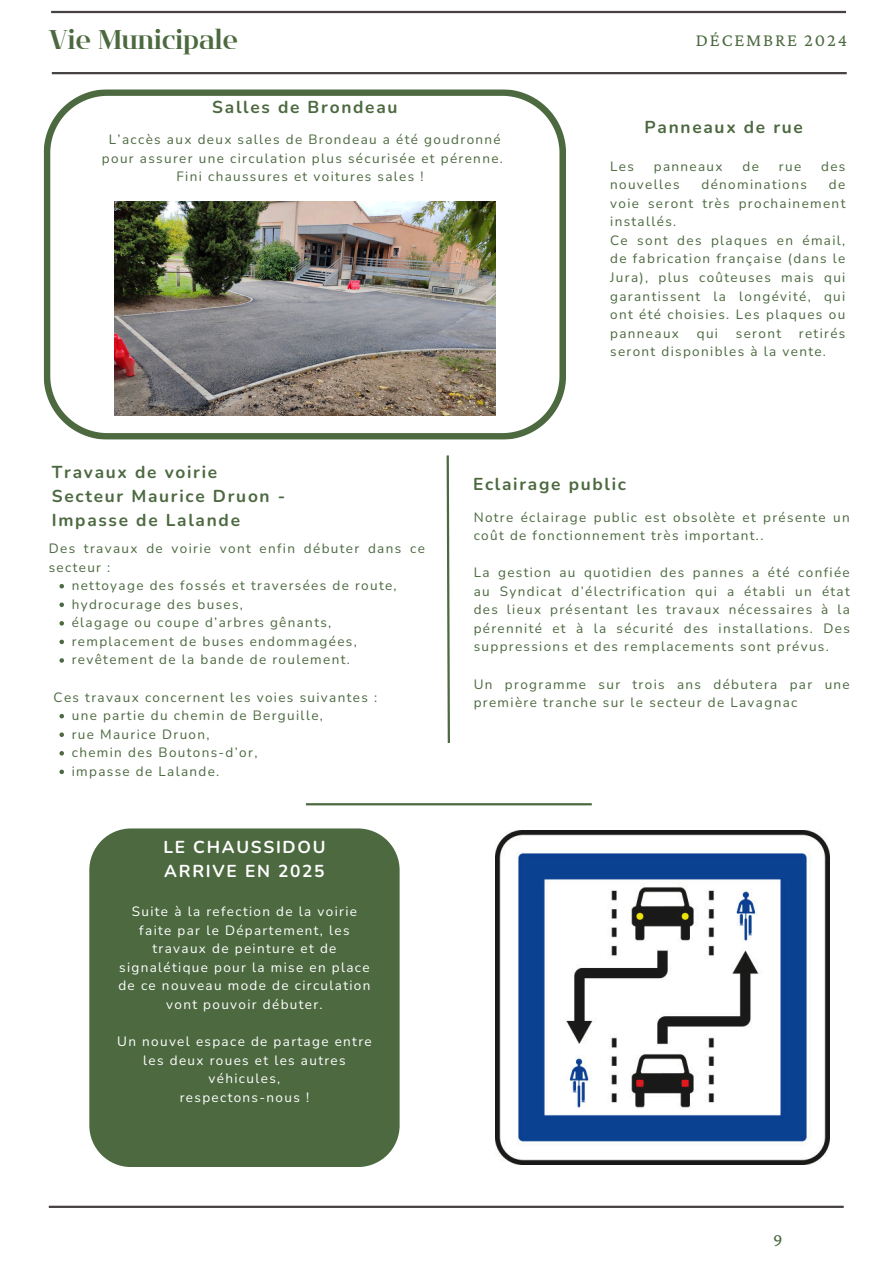
<style>
.page{position:relative;width:893px;height:1263px;background:#fff}
.page>*{position:absolute;margin:0;border:0;box-sizing:border-box;transform-origin:0 0}
.t1{font:27.08px "Flatory Serif 700";color:#4c6940}
.t2{font:18.75px "Crimson Pro";color:#4c6940}
.t3{font:18.38px "Crimson Pro";letter-spacing:.1em;color:#4c6940}
.t4{font:700 17.25px/23.6px "Nunito";letter-spacing:.1em;color:#4c6940}
.t5{font:700 17.25px/23.6px "Nunito";letter-spacing:.1em;color:#fff}
.t6{font:13.5px/18.6px "Nunito";letter-spacing:.1em;color:#4c6940}
.t7{font:13.5px/18.6px "Nunito";letter-spacing:.1em;color:#fff;text-align:center}
</style>
<div class="page">
<hr style="left:52px;top:72px;width:794px;height:2px;background:#474242">
<hr style="left:49px;top:1206px;width:794px;height:2px;background:#474242">
<hr style="left:51px;top:11px;width:795px;height:2px;background:#474242">
<svg style="left:44px;top:89px;width:522px;height:351px"></svg>
<img style="left:114px;top:201px;width:381px;height:215px">
<img style="left:495px;top:831px;width:334px;height:333px">
<div style="left:89px;top:828px;width:310px;height:338px;background:#4c6940"></div>
<svg style="left:59px;top:584px;width:5px;height:4px"></svg>
<svg style="left:59px;top:602px;width:5px;height:5px"></svg>
<svg style="left:59px;top:621px;width:5px;height:5px"></svg>
<svg style="left:59px;top:640px;width:5px;height:4px"></svg>
<svg style="left:59px;top:658px;width:5px;height:5px"></svg>
<svg style="left:59px;top:714px;width:5px;height:4px"></svg>
<svg style="left:59px;top:732px;width:5px;height:5px"></svg>
<svg style="left:59px;top:751px;width:5px;height:4px"></svg>
<svg style="left:59px;top:770px;width:5px;height:4px"></svg>
<svg style="left:446px;top:455px;width:4px;height:288px"></svg>
<hr style="left:306px;top:803px;width:286px;height:2px;background:#4c6940">
<p class="t1" style="left:49px;top:24px;width:191px">Vie Municipale</p>
<h4 class="t3" style="left:696px;top:29px;width:153px">DÉCEMBRE 2024</h4>
<h1 class="t4" style="left:212px;top:95px;width:187px">Salles de Brondeau</h1>
<h3 class="t6" style="left:102px;top:130px;width:402px;text-align:center">L’accès aux deux salles de Brondeau a été goudronné pour assurer une circulation plus sécurisée et pérenne.</h3>
<p class="t6" style="left:176px;top:168px;width:248px">Fini chaussures et voitures sales !</p>
<p class="t4" style="left:644px;top:116px;width:160px">Panneaux de rue</p>
<p class="t6" style="left:610px;top:157px;width:25px">Les</p>
<p class="t6" style="left:654px;top:157px;width:70px">panneaux</p>
<p class="t6" style="left:742px;top:157px;width:18px">de</p>
<p class="t6" style="left:779px;top:157px;width:24px">rue</p>
<p class="t6" style="left:821px;top:157px;width:26px">des</p>
<p class="t6" style="left:610px;top:175px;width:71px">nouvelles</p>
<p class="t6" style="left:701px;top:175px;width:107px">dénominations</p>
<p class="t6" style="left:610px;top:175px;width:237px;text-align:justify;text-indent:219px">de voie seront très prochainement installés.</p>
<p class="t6" style="left:610px;top:231px;width:237px;text-align:justify">Ce sont des plaques en émail, de fabrication française (dans le Jura), plus coûteuses mais qui garantissent la longévité, qui ont été choisies. Les plaques ou panneaux</p>
<p class="t6" style="left:610px;top:324px;width:237px;text-indent:189px">retirés seront disponibles à la vente.</p>
<p class="t6" style="left:697px;top:324px;width:23px">qui</p>
<p class="t6" style="left:736px;top:324px;width:47px">seront</p>
<p class="t4" style="left:52px;top:461px;width:235px">Travaux de voirie<br>Secteur Maurice Druon -<br>Impasse de Lalande</p>
<p class="t6" style="left:49px;top:539px;width:377px">Des travaux de voirie vont enfin débuter dans ce secteur :</p>
<h4 class="t6" style="left:72px;top:576px;width:326px">nettoyage des fossés et traversées de route,</h4>
<p class="t6" style="left:72px;top:595px;width:173px">hydrocurage des buses,</p>
<p class="t6" style="left:72px;top:613px;width:261px">élagage ou coupe d’arbres gênants,</p>
<p class="t6" style="left:72px;top:632px;width:287px">remplacement de buses endommagées,</p>
<p class="t6" style="left:72px;top:651px;width:280px">revêtement de la bande de roulement.</p>
<p class="t6" style="left:54px;top:688px;width:325px">Ces travaux concernent les voies suivantes :</p>
<p class="t6" style="left:72px;top:706px;width:253px">une partie du chemin de Berguille,</p>
<p class="t6" style="left:72px;top:725px;width:139px">rue Maurice Druon,</p>
<p class="t6" style="left:72px;top:743px;width:187px">chemin des Boutons-d’or,</p>
<p class="t6" style="left:72px;top:762px;width:149px">impasse de Lalande.</p>
<p class="t5" style="left:163px;top:836px;width:164px">LE CHAUSSIDOU<br>ARRIVE EN 2025</p>
<p class="t7" style="left:118px;top:902px;width:253px">Suite à la refection de la voirie faite par le Département, les travaux de peinture et de signalétique pour la mise en place de ce nouveau mode de circulation vont pouvoir débuter.</p>
<p class="t7" style="left:117px;top:1032px;width:256px">Un nouvel espace de partage entre les deux roues et les autres véhicules,</p>
<h4 class="t7" style="left:180px;top:1088px;width:131px">respectons-nous !</h4>
<h4 class="t4" style="left:473px;top:472px;width:154px">Eclairage public</h4>
<p class="t6" style="left:474px;top:508px;width:377px">Notre éclairage public est obsolète et présente un coût de fonctionnement très important..</p>
<p class="t6" style="left:474px;top:563px;width:377px;text-align:justify">La gestion au quotidien des pannes a été confiée au Syndicat d’électrification qui a établi un état des lieux présentant les travaux nécessaires à la pérennité et à la sécurité des installations. Des suppressions et des remplacements sont prévus.</p>
<p class="t6" style="left:474px;top:675px;width:377px">Un programme sur trois ans débutera par une première tranche sur le secteur de Lavagnac</p>
<p class="t2" style="left:773px;top:1229px;width:11px">9</p>
</div>
